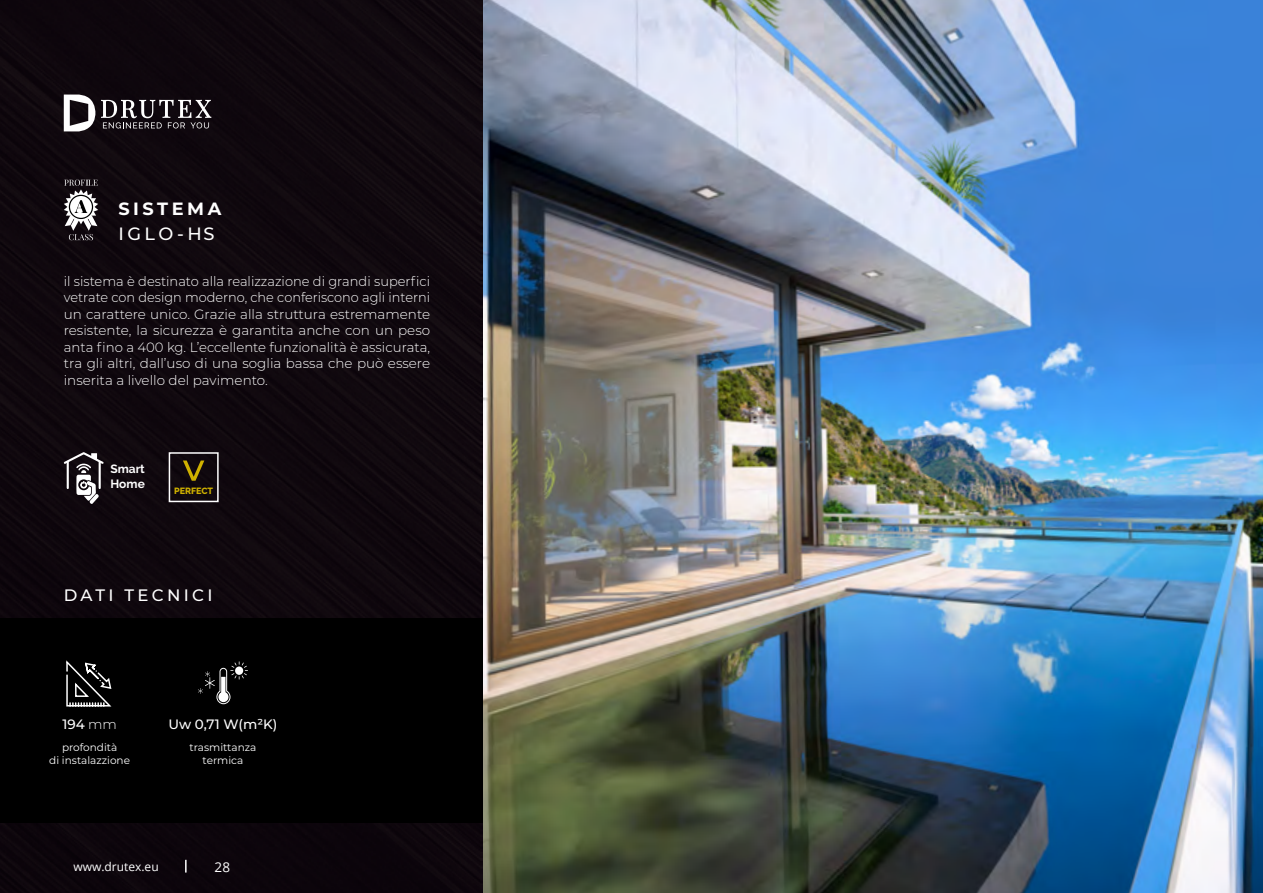
<style>
.page{position:relative;width:1263px;height:893px;background:#fff}
.page>*{position:absolute;margin:0;border:0;box-sizing:border-box;transform-origin:0 0}
.t1{font:700 17.7px "Montserrat";letter-spacing:.2em;color:#fff}
.t2{font:500 17.7px "Montserrat";letter-spacing:.195em;color:#fff}
.t3{font:500 16.5px "Montserrat";letter-spacing:.2em;color:#fff}
.t4{font:300 13.5px/16.5px "Montserrat";color:#fff;text-align:justify;scale:.96 1}
.t5{font:500 13.5px "Montserrat";color:#fff}
.t6{font:13.5px "Open Sans";color:#fff}
.t7{font:12px "Open Sans";color:#fff}
.t8{font:700 12px/14.4px "Raleway";color:#fff}
.t9{font:10.5px/12.6px "Montserrat";color:#fff;text-align:center}
.t10{font:800 9px "Raleway";color:#cfb100}
.s1{font-weight:300}
</style>
<div class="page">
<img style="left:482px;top:0;width:781px;height:893px">
<div style="left:0;top:0;width:482px;height:893px;background:#0f080e"></div>
<div style="left:0;top:619px;width:482px;height:204px;background:#000"></div>
<svg style="left:64px;top:95px;width:31px;height:36px"></svg>
<svg style="left:101px;top:100px;width:110px;height:28px"></svg>
<svg style="left:64px;top:180px;width:34px;height:60px"></svg>
<svg style="left:62px;top:450px;width:43px;height:54px"></svg>
<svg style="left:66px;top:660px;width:46px;height:47px"></svg>
<svg style="left:198px;top:661px;width:50px;height:43px"></svg>
<svg style="left:183px;top:460px;width:21px;height:21px"></svg>
<div style="left:169px;top:452px;width:50px;height:50px;border:2px solid #fff"></div>
<svg style="left:185px;top:860px;width:2px;height:12px"></svg>
<h1 class="t1" style="left:118px;top:196px;width:105px">SISTEMA</h1>
<h1 class="t2" style="left:118px;top:222px;width:98px">IGLO-HS</h1>
<p class="t4" style="left:64px;top:272px;width:383px">il sistema è destinato alla realizzazione di grandi superfici vetrate con design moderno, che conferiscono agli interni un carattere unico. Grazie alla struttura estremamente resistente, la sicurezza è garantita anche con un peso anta fino a 400 kg. L’eccellente funzionalità è assicurata, tra gli altri, dall’uso di una soglia bassa che può essere inserita a livello del pavimento.</p>
<p class="t8" style="left:110px;top:462px;width:36px">Smart<br>Home</p>
<p class="t10" style="left:174px;top:486px;width:41px">PERFECT</p>
<p class="t3" style="left:64px;top:584px;width:150px">DATI TECNICI</p>
<p class="t5" style="left:62px;top:714px;width:56px">194 <span class="s1">mm</span></p>
<p class="t9" style="left:49px;top:741px;width:82px">profondità<br>di instalazzione</p>
<p class="t5" style="left:168px;top:714px;width:111px">Uw 0,71 W(m²K)</p>
<p class="t9" style="left:189px;top:741px;width:68px">trasmittanza termica</p>
<p class="t7" style="left:73px;top:859px;width:87px">www.drutex.eu</p>
<p class="t6" style="left:215px;top:858px;width:17px">28</p>
</div>
